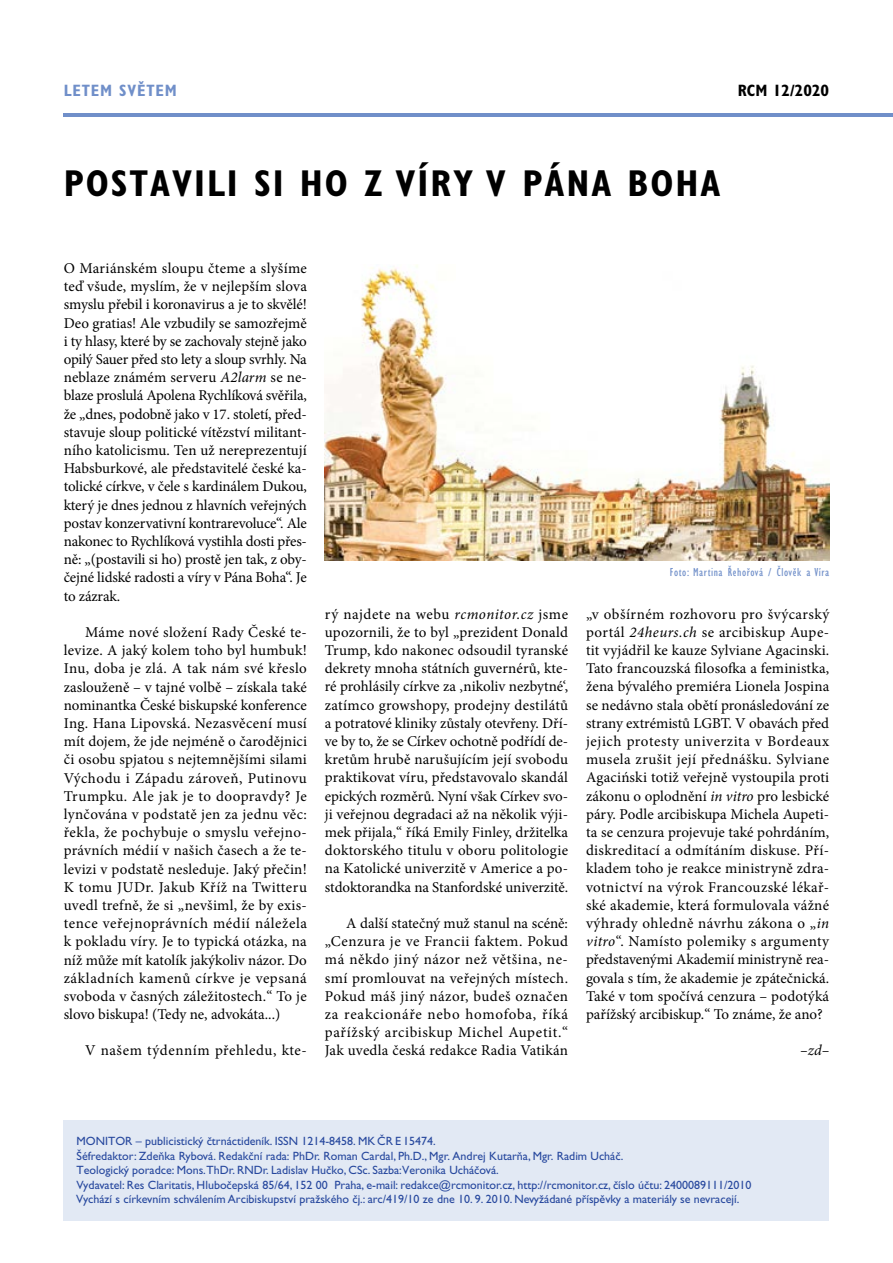
<style>
.page{position:relative;width:893px;height:1263px;background:#fff}
.page>*{position:absolute;margin:0;border:0;box-sizing:border-box;transform-origin:0 0}
.t1{font:700 condensed 37.5px "Gill Sans Std";letter-spacing:.05em;color:#000}
.t2{font:700 condensed 16.5px "Gill Sans Std";color:#708fc9}
.t3{font:700 condensed 16.5px "Gill Sans Std";color:#000}
.t4{font:15px/18.1px "Minion Pro";color:#000;text-align:justify}
.t5{font:15px "Minion Pro";letter-spacing:.04em;color:#000}
.t6{font:italic 15px "Minion Pro";color:#000}
.t7{font:12px/14.4px "Gill Sans Std";color:#27489e}
.t8{font:condensed 12px "Gill Sans Std";letter-spacing:.05em;color:#708fc9}
.s1{font-style:italic}
</style>
<div class="page">
<hr style="left:64px;top:113px;width:829px;height:4px;background:#708fc9">
<div style="left:64px;top:1120px;width:765px;height:100px;background:#e2e9f4"></div>
<img style="left:325px;top:265px;width:504px;height:295px">
<p class="t2" style="left:64px;top:81px;width:115px">LETEM SVĚTEM</p>
<p class="t3" style="left:738px;top:81px;width:93px">RCM 12/2020</p>
<h1 class="t1" style="left:64px;top:161px;width:44px">POSTA</h1>
<h1 class="t1" style="left:172px;top:161px;width:503px">VILI SI HO Z VÍRY V PÁNA BOHA</h1>
<p class="t4" style="left:64px;top:259px;width:245px">O Mariánském sloupu čteme a slyšíme teď všude, myslím, že v nejlepším slova smyslu přebil i koronavirus a je to skvělé!<br>Deo gratias! Ale vzbudily se samozřejmě i ty hlasy, které by se zachovaly stejně jako opilý Sauer před sto lety a sloup svrhly. Na neblaze známém serveru <span class="s1">A2larm</span> se ne&shy;blaze proslulá Apolena Rychlíková svěřila, že „dnes, podobně jako v 17. století, před&shy;stavuje sloup politické vítězství militant&shy;ního katolicismu. Ten už nereprezentují Habsburkové, ale představitelé české ka&shy;tolické církve, v čele s kardinálem Dukou, který je dnes jednou z hlavních veřejných postav konzervativní kontrarevoluce“. Ale nakonec to Rychlíková vystihla dosti přes&shy;ně: „(postavili si ho) prostě jen tak, z oby&shy;čejné lidské radosti a víry v Pána Boha“. Je to zázrak.</p>
<p class="t4" style="left:64px;top:623px;width:245px;text-indent:21px">Máme nové složení Rady České te&shy;levize. A jaký kolem toho byl humbuk!<br>Inu, doba je zlá. A tak nám své křeslo zaslouženě – v tajné volbě – získala také nominantka České biskupské konference Ing. Hana Lipovská. Nezasvěcení musí mít dojem, že jde nejméně o čarodějnici či osobu spjatou s nejtemnějšími silami Východu i Západu zároveň, Putinovu Trumpku. Ale jak je to doopravdy? Je lynčována v podstatě jen za jednu věc: řekla, že pochybuje o smyslu veřejno&shy;právních médií v našich časech a že te&shy;levizi v podstatě nesleduje. Jaký přečin!<br>K tomu JUDr. Jakub Kříž na Twitteru uvedl trefně, že si „nevšiml, že by exis&shy;tence veřejnoprávních médií náležela k pokladu víry. Je to typická otázka, na níž může mít katolík jakýkoliv názor. Do základních kamenů církve je vepsaná svoboda v časných záležitostech.“ To je slovo biskupa! (Tedy ne, advokáta...)</p>
<p class="t5" style="left:85px;top:1041px;width:223px">V našem týdenním přehledu, kte-</p>
<p class="t4" style="left:325px;top:605px;width:245px">rý najdete na webu <span class="s1">rcmonitor.cz</span> jsme upozornili, že to byl „prezident Donald Trump, kdo nakonec odsoudil tyranské dekrety mnoha státních guvernérů, kte&shy;ré prohlásily církve za ‚nikoliv nezbytné‘, zatímco growshopy, prodejny destilátů a potratové kliniky zůstaly otevřeny. Dří&shy;ve by to, že se Církev ochotně podřídí de&shy;kretům hrubě narušujícím její svobodu praktikovat víru, představovalo skandál epických rozměrů. Nyní však Církev svo&shy;ji veřejnou degradaci až na několik výji&shy;mek přijala,“ říká Emily Finley, držitelka doktorského titulu v oboru politologie na Katolické univerzitě v Americe a po&shy;stdoktorandka na Stanfordské univerzitě.</p>
<p class="t4" style="left:325px;top:914px;width:245px;text-indent:21px">A další statečný muž stanul na scéně: „Cenzura je ve Francii faktem. Pokud má někdo jiný názor než většina, ne&shy;smí promlouvat na veřejných místech.<br>Pokud máš jiný názor, budeš označen za reakcionáře nebo homofoba, říká pařížský arcibiskup Michel Aupetit.“ Jak uvedla česká redakce Radia Vatikán</p>
<p class="t8" style="left:670px;top:565px;width:161px">Foto: Martina Řehořová / Člověk a Víra</p>
<p class="t4" style="left:586px;top:605px;width:245px">„v obšírném rozhovoru pro švýcarský portál <span class="s1">24heurs.ch</span> se arcibiskup Aupe&shy;tit vyjádřil ke kauze Sylviane Agacinski.<br>Tato francouzská filosofka a feministka, žena bývalého premiéra Lionela Jospina se nedávno stala obětí pronásledování ze strany extrémistů LGBT. V obavách před jejich protesty univerzita v Bordeaux musela zrušit její přednášku. Sylviane Agaciński totiž veřejně vystoupila proti zákonu o oplodnění <span class="s1">in vitro</span> pro lesbické páry. Podle arcibiskupa Michela Aupeti&shy;ta se cenzura projevuje také pohrdáním, diskreditací a odmítáním diskuse. Pří&shy;kladem toho je reakce ministryně zdra&shy;votnictví na výrok Francouzské lékař&shy;ské akademie, která formulovala vážné výhrady ohledně návrhu zákona o „<span class="s1">in vitro</span>“. Namísto polemiky s argumenty představenými Akademií ministryně rea&shy;govala s tím, že akademie je zpátečnická.<br>Také v tom spočívá cenzura – podotýká pařížský arcibiskup.“ To známe, že ano?</p>
<p class="t6" style="left:800px;top:1040px;width:30px">–zd–</p>
<p class="t7" style="left:76px;top:1134px;width:677px">MONITOR – publicistický čtrnáctideník. ISSN 1214-8458. MK ČR E 15474.<br>Šéfredaktor: Zdeňka Rybová. Redakční rada: PhDr. Roman Cardal, Ph.D., Mgr. Andrej Kutarňa, Mgr. Radim Ucháč.<br>Teologický poradce: Mons.ThDr. RNDr. Ladislav Hučko, CSc. Sazba:Veronika Ucháčová.<br>Vydavatel: Res Claritatis, Hlubočepská 85/64, 152 00 Praha, e-mail: redakce@rcmonitor.cz, http://rcmonitor.cz, číslo účtu: 2400089111/2010<br>Vychází s církevním schválením Arcibiskupství pražského čj.: arc/419/10 ze dne 10. 9. 2010. Nevyžádané příspěvky a materiály se nevracejí.</p>
</div>
